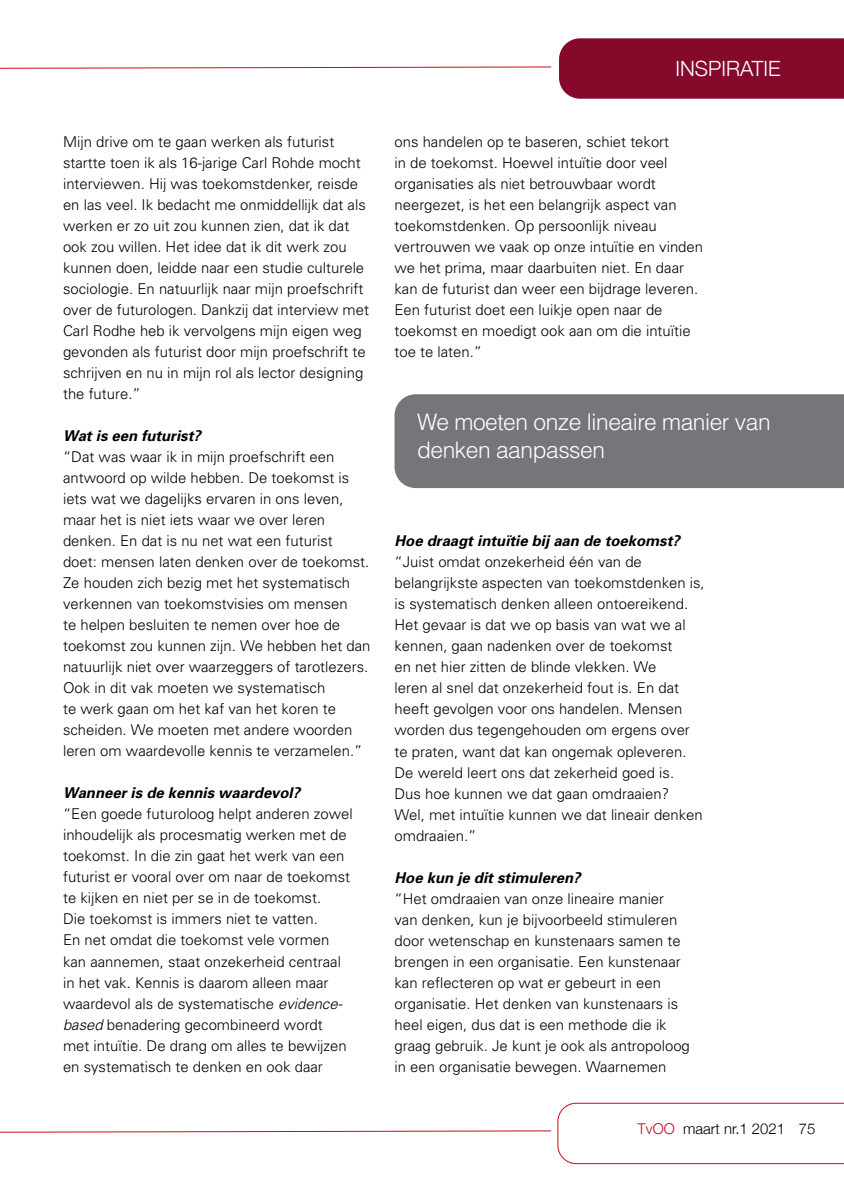
<style>
.page{position:relative;width:844px;height:1191px;background:#fff}
.page>*{position:absolute;margin:0;border:0;box-sizing:border-box;transform-origin:0 0}
.t1{font:300 22.75px/28px "Helvetica";letter-spacing:-.02em;color:#fff}
.t2{font:300 21px "Helvetica Neue";color:#fff}
.t3{font:300 14.88px/21px "Univers";color:#000}
.t4{font:italic 700 14.88px "Univers";color:#000}
.t5{font:300 14.88px "Helvetica Neue";color:#000}
.s1{font-style:italic}
.s2{color:#cd071e}
</style>
<div class="page">
<div style="left:559px;top:38px;width:284px;height:61px;background:#84092b"></div>
<svg style="left:0;top:66px;width:551px;height:3px"></svg>
<svg style="left:0;top:1102px;width:843px;height:62px"></svg>
<div style="left:394px;top:394px;width:449px;height:94px;background:#757679"></div>
<p class="t3" style="left:63px;top:131px;width:307px">Mijn drive om te gaan werken als futurist startte toen ik als 16-jarige Carl Rohde mocht interviewen. Hij was toekomstdenker, reisde en las veel. Ik bedacht me onmiddellijk dat als werken er zo uit zou kunnen zien, dat ik dat ook zou willen. Het idee dat ik dit werk zou kunnen doen, leidde naar een studie culturele sociologie. En natuurlijk naar mijn proefschrift over de futurologen. Dankzij dat interview met Carl Rodhe heb ik vervolgens mijn eigen weg gevonden als futurist door mijn proefschrift te schrijven en nu in mijn rol als lector designing the future.”</p>
<p class="t4" style="left:63px;top:427px;width:139px">Wat is een futurist?</p>
<p class="t3" style="left:63px;top:446px;width:309px">“Dat was waar ik in mijn proefschrift een antwoord op wilde hebben. De toekomst is iets wat we dagelijks ervaren in ons leven, maar het is niet iets waar we over leren denken. En dat is nu net wat een futurist<br>doet: mensen laten denken over de toekomst.<br>Ze houden zich bezig met het systematisch verkennen van toekomstvisies om mensen<br>te helpen besluiten te nemen over hoe de toekomst zou kunnen zijn. We hebben het dan natuurlijk niet over waarzeggers of tarotlezers.<br>Ook in dit vak moeten we systematisch<br>te werk gaan om het kaf van het koren te scheiden. We moeten met andere woorden leren om waardevolle kennis te verzamelen.”</p>
<p class="t4" style="left:63px;top:784px;width:238px">Wanneer is de kennis waardevol?</p>
<p class="t3" style="left:63px;top:803px;width:291px">“Een goede futuroloog helpt anderen zowel inhoudelijk als procesmatig werken met de toekomst. In die zin gaat het werk van een futurist er vooral over om naar de toekomst te kijken en niet per se in de toekomst.<br>Die toekomst is immers niet te vatten.<br>En net omdat die toekomst vele vormen kan aannemen, staat onzekerheid centraal in het vak. Kennis is daarom alleen maar waardevol als de systematische <span class="s1">evidence&shy;based</span> benadering gecombineerd wordt met intuïtie. De drang om alles te bewijzen en systematisch te denken en ook daar</p>
<h2 class="t2" style="left:675px;top:51px;width:107px">INSPIRATIE</h2>
<p class="t3" style="left:394px;top:131px;width:310px">ons handelen op te baseren, schiet tekort<br>in de toekomst. Hoewel intuïtie door veel organisaties als niet betrouwbaar wordt neergezet, is het een belangrijk aspect van toekomstdenken. Op persoonlijk niveau vertrouwen we vaak op onze intuïtie en vinden we het prima, maar daarbuiten niet. En daar kan de futurist dan weer een bijdrage leveren.<br>Een futurist doet een luikje open naar de toekomst en moedigt ook aan om die intuïtie toe te laten.”</p>
<h1 class="t1" style="left:417px;top:408px;width:355px">We moeten onze lineaire manier van denken aanpassen</h1>
<p class="t4" style="left:394px;top:532px;width:287px">Hoe draagt intuïtie bij aan de toekomst?</p>
<p class="t3" style="left:394px;top:551px;width:311px">“Juist omdat onzekerheid één van de belangrijkste aspecten van toekomstdenken is, is systematisch denken alleen ontoereikend.<br>Het gevaar is dat we op basis van wat we al kennen, gaan nadenken over de toekomst<br>en net hier zitten de blinde vlekken. We<br>leren al snel dat onzekerheid fout is. En dat heeft gevolgen voor ons handelen. Mensen worden dus tegengehouden om ergens over te praten, want dat kan ongemak opleveren.<br>De wereld leert ons dat zekerheid goed is.<br>Dus hoe kunnen we dat gaan omdraaien?<br>Wel, met intuïtie kunnen we dat lineair denken omdraaien.”</p>
<p class="t4" style="left:394px;top:868px;width:187px">Hoe kun je dit stimuleren?</p>
<p class="t3" style="left:394px;top:887px;width:297px">“Het omdraaien van onze lineaire manier van denken, kun je bijvoorbeeld stimuleren door wetenschap en kunstenaars samen te brengen in een organisatie. Een kunstenaar kan reflecteren op wat er gebeurt in een organisatie. Het denken van kunstenaars is heel eigen, dus dat is een methode die ik graag gebruik. Je kunt je ook als antropoloog in een organisatie bewegen. Waarnemen</p>
<p class="t5" style="left:637px;top:1117px;width:179px"><span class="s2">TvOO</span> maart nr.1 2021 75</p>
</div>
